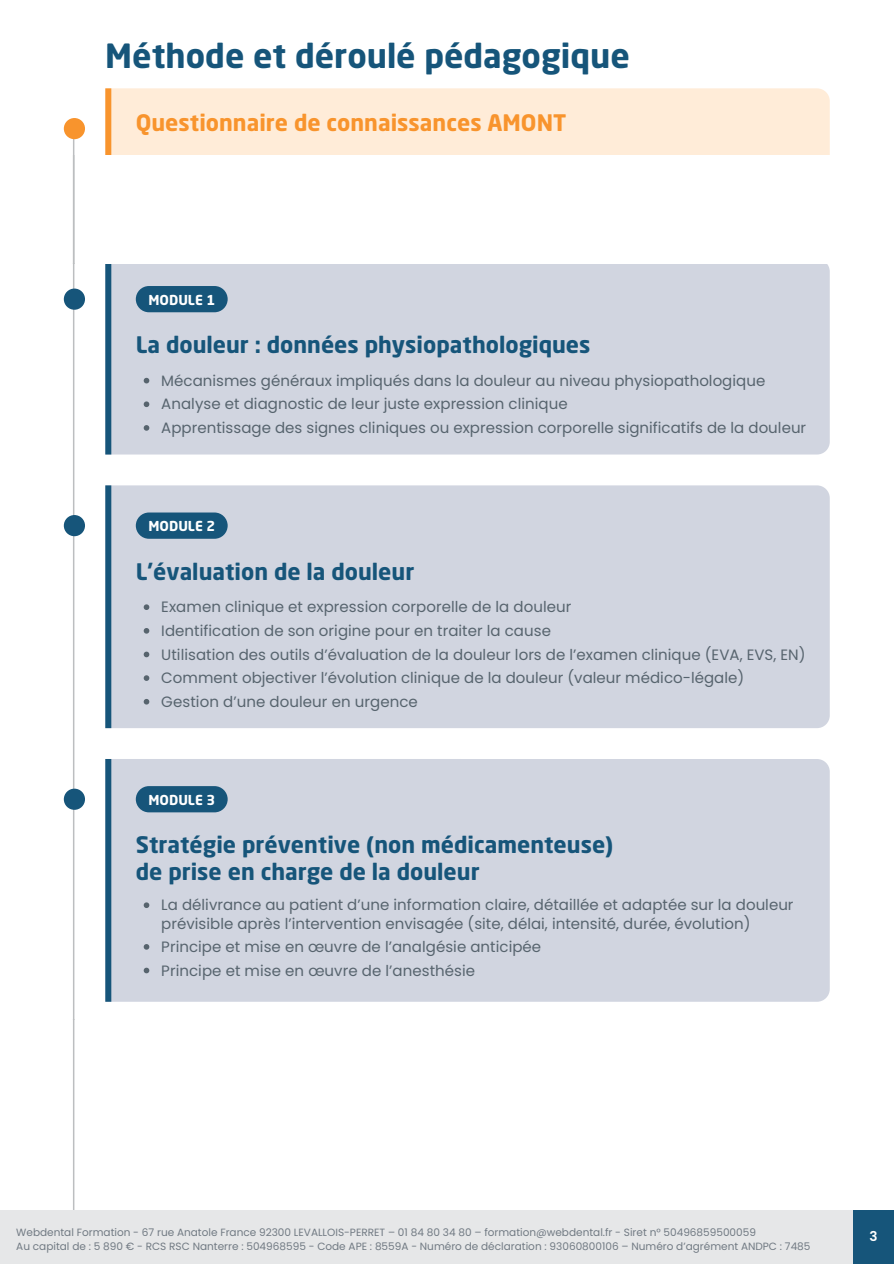
<style>
.page{position:relative;width:894px;height:1264px;background:#fff}
.page>*{position:absolute;margin:0;border:0;box-sizing:border-box;transform-origin:0 0}
.t1{font:700 33px "Neo Sans Std";color:#16557a}
.t2{font:700 22.5px/27px "Neo Sans Std";color:#16557a}
.t3{font:700 22.5px "Neo Sans Std";color:#f8942d}
.t4{font:15px/19.2px "Poppins";color:#57646e}
.t5{font:700 13.5px "Neo Sans Std";color:#fff}
.t6{font:600 13.5px "Poppins";color:#fff}
.t7{font:10.5px "Poppins";color:#717a83}
</style>
<div class="page">
<hr style="left:73px;top:155px;width:1px;height:864px;background:#bcbec0">
<div style="left:64px;top:288px;width:21px;height:22px;background:#16557a;border-radius:50%"></div>
<div style="left:111px;top:264px;width:718px;height:190px;background:#d1d5e0"></div>
<div style="left:105px;top:259px;width:6px;height:195px;background:#16557a"></div>
<div style="left:136px;top:286px;width:91px;height:26px;background:#16557a;border-radius:13px"></div>
<div style="left:64px;top:515px;width:21px;height:21px;background:#16557a;border-radius:50%"></div>
<div style="left:111px;top:485px;width:718px;height:243px;background:#d1d5e0"></div>
<div style="left:105px;top:485px;width:6px;height:243px;background:#16557a"></div>
<div style="left:136px;top:512px;width:91px;height:27px;background:#16557a;border-radius:13px"></div>
<div style="left:64px;top:788px;width:21px;height:21px;background:#16557a;border-radius:50%"></div>
<div style="left:111px;top:759px;width:718px;height:242px;background:#d1d5e0"></div>
<div style="left:105px;top:759px;width:6px;height:242px;background:#16557a"></div>
<div style="left:136px;top:786px;width:91px;height:26px;background:#16557a;border-radius:13px"></div>
<hr style="left:73px;top:138px;width:1px;height:125px;background:#bcbec0">
<div style="left:64px;top:118px;width:21px;height:21px;background:#f8942d;border-radius:50%"></div>
<div style="left:111px;top:88px;width:718px;height:67px;background:#ffecd8"></div>
<div style="left:105px;top:88px;width:6px;height:175px;background:#f8942d"></div>
<div style="left:119px;top:108px;width:268px;height:41px;background:#ffecd8"></div>
<hr style="left:73px;top:1019px;width:1px;height:207px;background:#bcbec0">
<div style="left:0;top:1210px;width:893px;height:53px;background:#e6e7e8"></div>
<div style="left:853px;top:1210px;width:40px;height:53px;background:#16557a"></div>
<div style="left:229px;top:284px;width:48px;height:35px;background:#d1d5e0"></div>
<div style="left:229px;top:510px;width:48px;height:35px;background:#d1d5e0"></div>
<div style="left:229px;top:778px;width:48px;height:35px;background:#d1d5e0"></div>
<svg style="left:144px;top:902px;width:5px;height:6px"></svg>
<svg style="left:144px;top:944px;width:5px;height:5px"></svg>
<svg style="left:144px;top:967px;width:5px;height:6px"></svg>
<svg style="left:144px;top:604px;width:5px;height:6px"></svg>
<svg style="left:144px;top:628px;width:5px;height:5px"></svg>
<svg style="left:144px;top:651px;width:5px;height:6px"></svg>
<svg style="left:144px;top:675px;width:5px;height:6px"></svg>
<svg style="left:144px;top:699px;width:5px;height:5px"></svg>
<svg style="left:144px;top:378px;width:5px;height:5px"></svg>
<svg style="left:144px;top:401px;width:5px;height:6px"></svg>
<svg style="left:144px;top:425px;width:5px;height:6px"></svg>
<div style="left:89px;top:155px;width:760px;height:109px;background:#fff"></div>
<p class="t1" style="left:105px;top:42px;width:526px">Méthode et déroulé pédagogique</p>
<p class="t3" style="left:136px;top:114px;width:432px">Questionnaire de connaissances AMONT</p>
<p class="t5" style="left:148px;top:294px;width:68px">MODULE 1</p>
<h3 class="t2" style="left:136px;top:333px;width:456px">La douleur : données physiopathologiques</h3>
<p class="t4" style="left:161px;top:371px;width:605px">Mécanismes généraux impliqués dans la douleur au niveau physiopathologique</p>
<p class="t4" style="left:161px;top:394px;width:407px">Analyse et diagnostic de leur juste expression clinique</p>
<p class="t4" style="left:161px;top:418px;width:646px">Apprentissage des signes cliniques ou expression corporelle significatifs de la douleur</p>
<p class="t5" style="left:148px;top:521px;width:68px">MODULE 2</p>
<p class="t2" style="left:136px;top:560px;width:280px">L’évaluation de la douleur</p>
<p class="t4" style="left:161px;top:597px;width:411px">Examen clinique et expression corporelle de la douleur</p>
<p class="t4" style="left:161px;top:621px;width:391px">Identification de son origine pour en traiter la cause</p>
<h3 class="t4" style="left:161px;top:644px;width:645px">Utilisation des outils d’évaluation de la douleur lors de l’examen clinique (EVA, EVS, EN)</h3>
<h2 class="t4" style="left:161px;top:668px;width:584px">Comment objectiver l’évolution clinique de la douleur (valeur médico-légale)</h2>
<p class="t4" style="left:161px;top:692px;width:258px">Gestion d’une douleur en urgence</p>
<p class="t5" style="left:148px;top:794px;width:68px">MODULE 3</p>
<h2 class="t2" style="left:136px;top:833px;width:479px">Stratégie préventive (non médicamenteuse) de prise en charge de la douleur</h2>
<h3 class="t4" style="left:161px;top:895px;width:633px">La délivrance au patient d’une information claire, détaillée et adaptée sur la douleur prévisible après l’intervention envisagée (site, délai, intensité, durée, évolution)</h3>
<h2 class="t4" style="left:161px;top:937px;width:381px">Principe et mise en œuvre de l’analgésie anticipée</h2>
<p class="t4" style="left:161px;top:960px;width:315px">Principe et mise en œuvre de l’anesthésie</p>
<h1 class="t7" style="left:16px;top:1225px;width:741px">Webdental Formation - 67 rue Anatole France 92300 LEVALLOIS-PERRET – 01 84 80 34 80 – formation@webdental.fr - Siret n° 50496859500059</h1>
<p class="t7" style="left:16px;top:1238px;width:795px">Au capital de : 5 890 € - RCS RSC Nanterre : 504968595 - Code APE : 8559A - Numéro de déclaration : 93060800106 – Numéro d’agrément ANDPC : 7485</p>
<h2 class="t6" style="left:869px;top:1226px;width:10px">3</h2>
</div>
